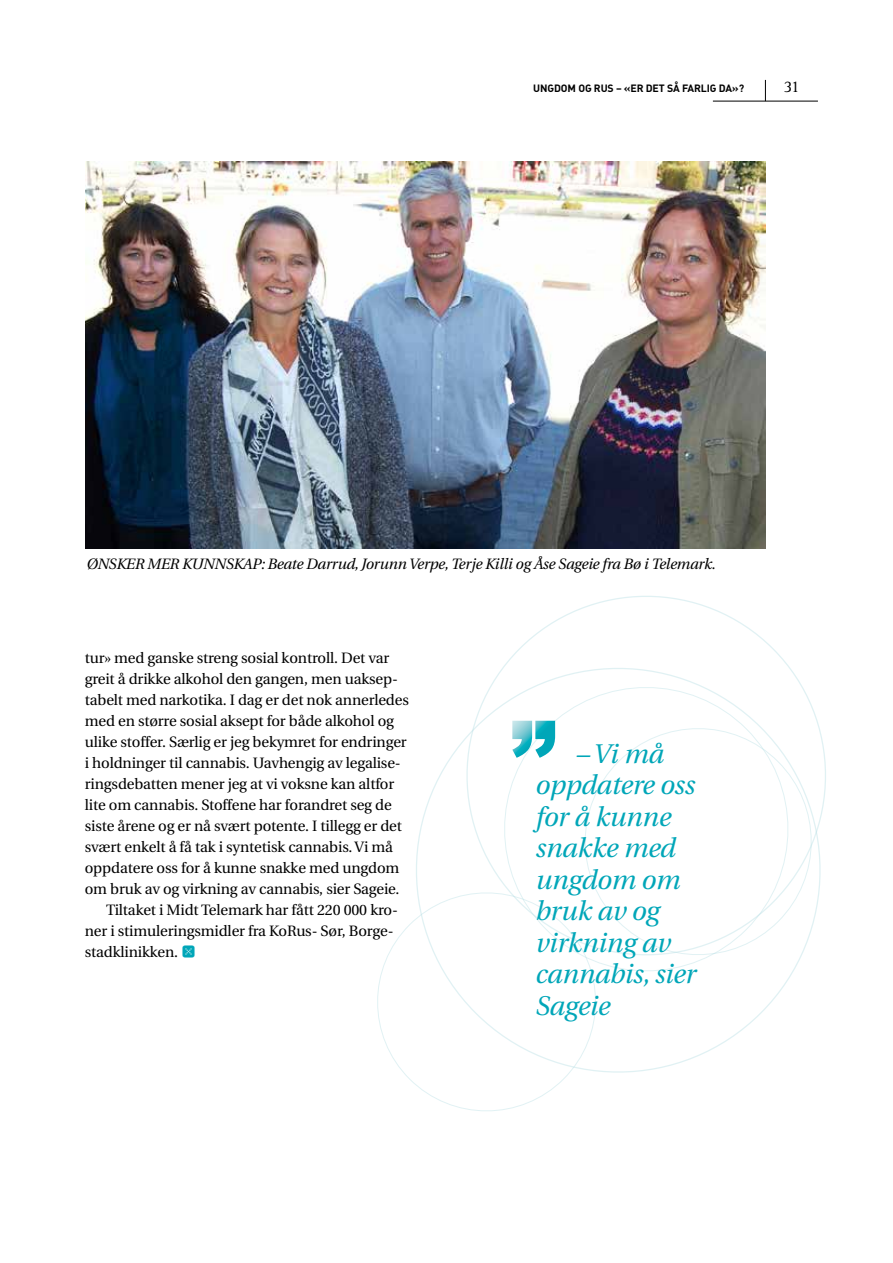
<style>
.page{position:relative;width:893px;height:1263px;background:#fff}
.page>*{position:absolute;margin:0;border:0;box-sizing:border-box;transform-origin:0 0}
.t1{font:900 93px "Arial";color:#fff}
.t2{font:italic 27px/31.5px "Utopia";letter-spacing:-.01em;color:#00a6b8}
.t3{font:16.65px "Rotis Serif";color:#000}
.t4{font:15px "Utopia";letter-spacing:-.01em;color:#000}
.t5{font:italic 15px "Utopia";letter-spacing:-.015em;color:#000}
.t6{font:10.5px "DIN Bold Alternate";letter-spacing:-.01em;color:#000}
.s1{font-family:"Button Bonus Rounded Negative";color:#00a6b8}
</style>
<div class="page">
<svg style="left:416px;top:649px;width:410px;height:424px"></svg>
<svg style="left:377px;top:882px;width:230px;height:229px"></svg>
<svg style="left:573px;top:718px;width:250px;height:249px"></svg>
<img style="left:85px;top:162px;width:680px;height:387px">
<hr style="left:713px;top:101px;width:105px;height:1px;background:#000">
<svg style="left:765px;top:80px;width:1px;height:21px"></svg>
<p class="t6" style="left:533px;top:81px;width:212px">UNGDOM OG RUS – «ER DET SÅ FARLIG DA»?</p>
<p class="t3" style="left:784px;top:77px;width:17px">31</p>
<p class="t5" style="left:86px;top:555px;width:631px">ØNSKER MER KUNNSKAP: Beate Darrud, Jorunn Verpe, Terje Killi og Åse Sageie fra Bø i Telemark.</p>
<p class="t4" style="left:85px;top:650px;width:306px">tur» med ganske streng sosial kontroll. Det var</p>
<p class="t4" style="left:85px;top:671px;width:315px">greit å drikke alkohol den gangen, men uaksep-</p>
<p class="t4" style="left:85px;top:692px;width:326px">tabelt med narkotika. I dag er det nok annerledes</p>
<p class="t4" style="left:85px;top:713px;width:311px">med en større sosial aksept for både alkohol og</p>
<p class="t4" style="left:85px;top:734px;width:323px">ulike stoffer. Særlig er jeg bekymret for endringer</p>
<p class="t4" style="left:85px;top:755px;width:317px">i holdninger til cannabis. Uavhengig av legalise-</p>
<p class="t4" style="left:85px;top:776px;width:311px">ringsdebatten mener jeg at vi voksne kan altfor</p>
<p class="t4" style="left:85px;top:797px;width:308px">lite om cannabis. Stoffene har forandret seg de</p>
<p class="t4" style="left:85px;top:818px;width:319px">siste årene og er nå svært potente. I tillegg er det</p>
<p class="t4" style="left:85px;top:839px;width:310px">svært enkelt å få tak i syntetisk cannabis. Vi må</p>
<p class="t4" style="left:85px;top:860px;width:316px">oppdatere oss for å kunne snakke med ungdom</p>
<p class="t4" style="left:85px;top:881px;width:316px">om bruk av og virkning av cannabis, sier Sageie.</p>
<p class="t4" style="left:106px;top:902px;width:293px">Tiltaket i Midt Telemark har fått 220 000 kro-</p>
<p class="t4" style="left:85px;top:923px;width:310px">ner i stimuleringsmidler fra KoRus- Sør, Borge-</p>
<p class="t4" style="left:85px;top:944px;width:113px">stadklinikken. <span class="s1">J</span></p>
<h1 class="t1" style="left:510px;top:688px;width:48px">”</h1>
<h2 class="t2" style="left:535px;top:738px;width:162px;text-indent:41px">– Vi må oppdatere oss for å kunne snakke med ungdom om bruk av og virkning av cannabis, sier<br>Sageie</h2>
</div>
